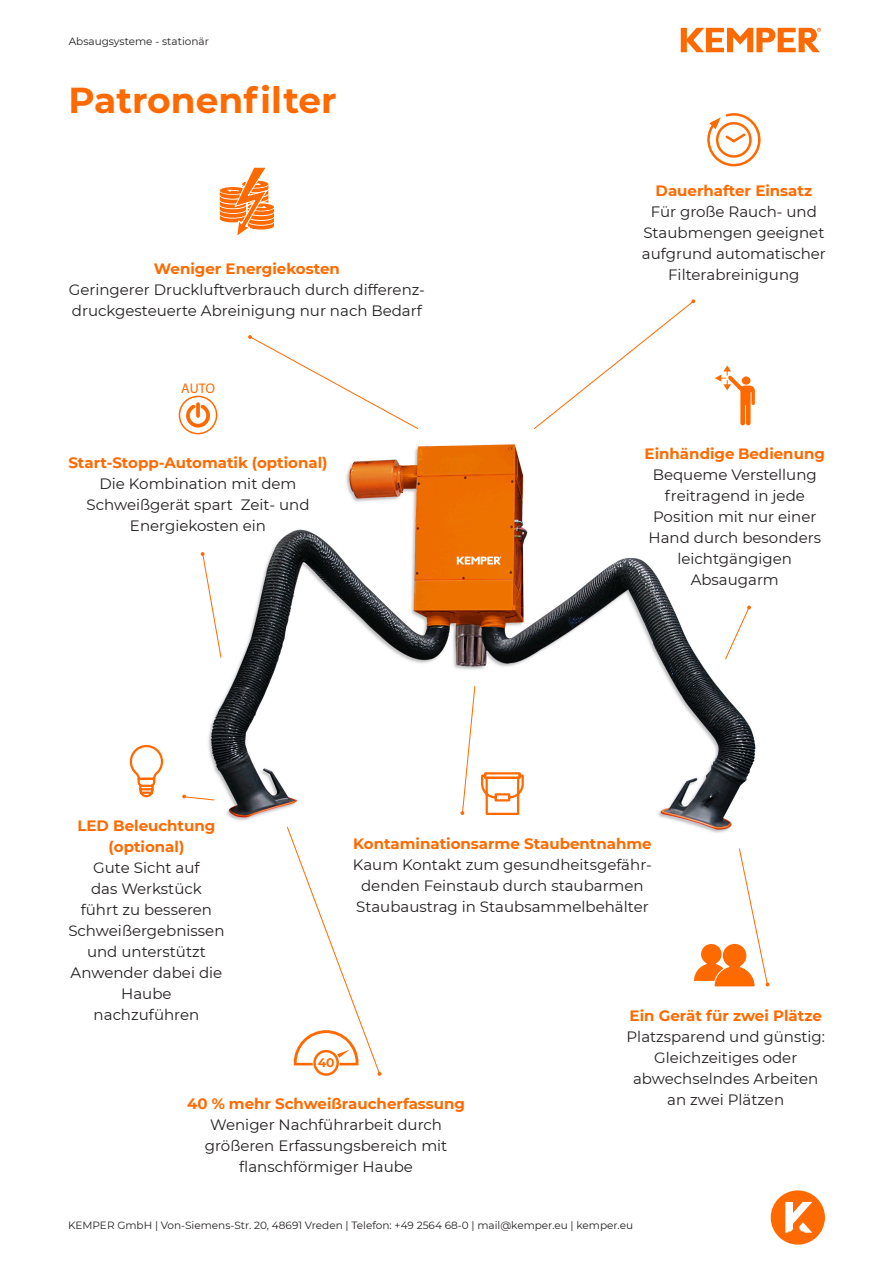
<style>
.page{position:relative;width:893px;height:1263px;background:#fff}
.page>*{position:absolute;margin:0;border:0;box-sizing:border-box;transform-origin:0 0}
.t1{font:700 36px "Montserrat";color:#ff6a00}
.t2{font:15px/21px "Montserrat";color:#231f20;text-align:center}
.t3{font:700 15px/21px "Montserrat";color:#ff6a00;text-align:center}
.t4{font:13.95px "Myriad Pro";color:#ff6a00}
.t5{font:700 12.3px "Montserrat";color:#ff6a00}
.t6{font:10.5px "Montserrat";color:#231f20}
.s1{font-size:14.1px}
</style>
<div class="page">
<img style="left:178px;top:398px;width:578px;height:435px">
<svg style="left:725px;top:605px;width:26px;height:54px"></svg>
<svg style="left:534px;top:299px;width:161px;height:130px"></svg>
<svg style="left:248px;top:335px;width:170px;height:94px"></svg>
<svg style="left:201px;top:552px;width:20px;height:106px"></svg>
<svg style="left:715px;top:365px;width:40px;height:61px"></svg>
<svg style="left:184px;top:405px;width:28px;height:24px"></svg>
<div style="left:179px;top:396px;width:38px;height:38px;border:2px solid #ff6a00;border-radius:50%"></div>
<svg style="left:182px;top:794px;width:32px;height:6px"></svg>
<svg style="left:707px;top:113px;width:54px;height:54px"></svg>
<svg style="left:220px;top:167px;width:54px;height:69px"></svg>
<svg style="left:771px;top:1190px;width:54px;height:54px"></svg>
<svg style="left:681px;top:28px;width:140px;height:24px"></svg>
<svg style="left:131px;top:745px;width:33px;height:53px"></svg>
<svg style="left:287px;top:827px;width:95px;height:249px"></svg>
<svg style="left:694px;top:848px;width:76px;height:138px"></svg>
<svg style="left:460px;top:686px;width:65px;height:130px"></svg>
<p class="t6" style="left:69px;top:35px;width:142px">Absaugsysteme - stationär</p>
<h1 class="t1" style="left:68px;top:74px;width:270px">Patronenfilter</h1>
<p class="t3" style="left:656px;top:180px;width:158px">Dauerhafter Einsatz</p>
<p class="t2" style="left:642px;top:201px;width:186px">Für große Rauch- und<br>Staubmengen geeignet aufgrund automatischer</p>
<p class="t3" style="left:154px;top:257px;width:187px">Weniger Energiekosten</p>
<p class="t2" style="left:668px;top:264px;width:133px">Filterabreinigung</p>
<p class="t2" style="left:69px;top:279px;width:358px;text-align:left">Geringerer Druckluftverbrauch durch differenz&shy;druckgesteuerte Abreinigung nur nach Bedarf</p>
<p class="t4" style="left:181px;top:380px;width:36px"><span class="s1">A</span>UTO</p>
<p class="t3" style="left:68px;top:451px;width:261px">Start-Stopp-Automatik (optional)</p>
<p class="t2" style="left:87px;top:473px;width:224px">Die Kombination mit dem<br>Schweißgerät spart Zeit- und<br>Energiekosten ein</p>
<p class="t3" style="left:645px;top:442px;width:182px">Einhändige Bedienung</p>
<p class="t2" style="left:648px;top:464px;width:174px">Bequeme Verstellung freitragend in jede<br>Position mit nur einer<br>Hand durch besonders leichtgängigen<br>Absaugarm</p>
<p class="t3" style="left:77px;top:814px;width:139px">LED Beleuchtung (optional)</p>
<p class="t2" style="left:68px;top:856px;width:158px">Gute Sicht auf<br>das Werkstück<br>führt zu besseren<br>Schweißergebnissen und unterstützt<br>Anwender dabei die<br>Haube nachzuführen</p>
<p class="t3" style="left:353px;top:832px;width:300px">Kontaminationsarme Staubentnahme</p>
<p class="t2" style="left:353px;top:853px;width:300px">Kaum Kontakt zum gesundheitsgefähr&shy;denden Feinstaub durch staubarmen<br>Staubaustrag in Staubsammelbehälter</p>
<p class="t3" style="left:630px;top:1004px;width:194px">Ein Gerät für zwei Plätze</p>
<p class="t2" style="left:626px;top:1025px;width:200px">Platzsparend und günstig:<br>Gleichzeitiges oder abwechselndes Arbeiten an zwei Plätzen</p>
<p class="t5" style="left:318px;top:1054px;width:18px">40</p>
<p class="t3" style="left:187px;top:1093px;width:280px">40 % mehr Schweißraucherfassung</p>
<p class="t2" style="left:205px;top:1114px;width:244px">Weniger Nachführarbeit durch größeren Erfassungsbereich mit flanschförmiger Haube</p>
<p class="t6" style="left:68px;top:1218px;width:567px">KEMPER GmbH | Von-Siemens-Str. 20, 48691 Vreden | Telefon: +49 2564 68-0 | mail@kemper.eu | kemper.eu</p>
</div>
